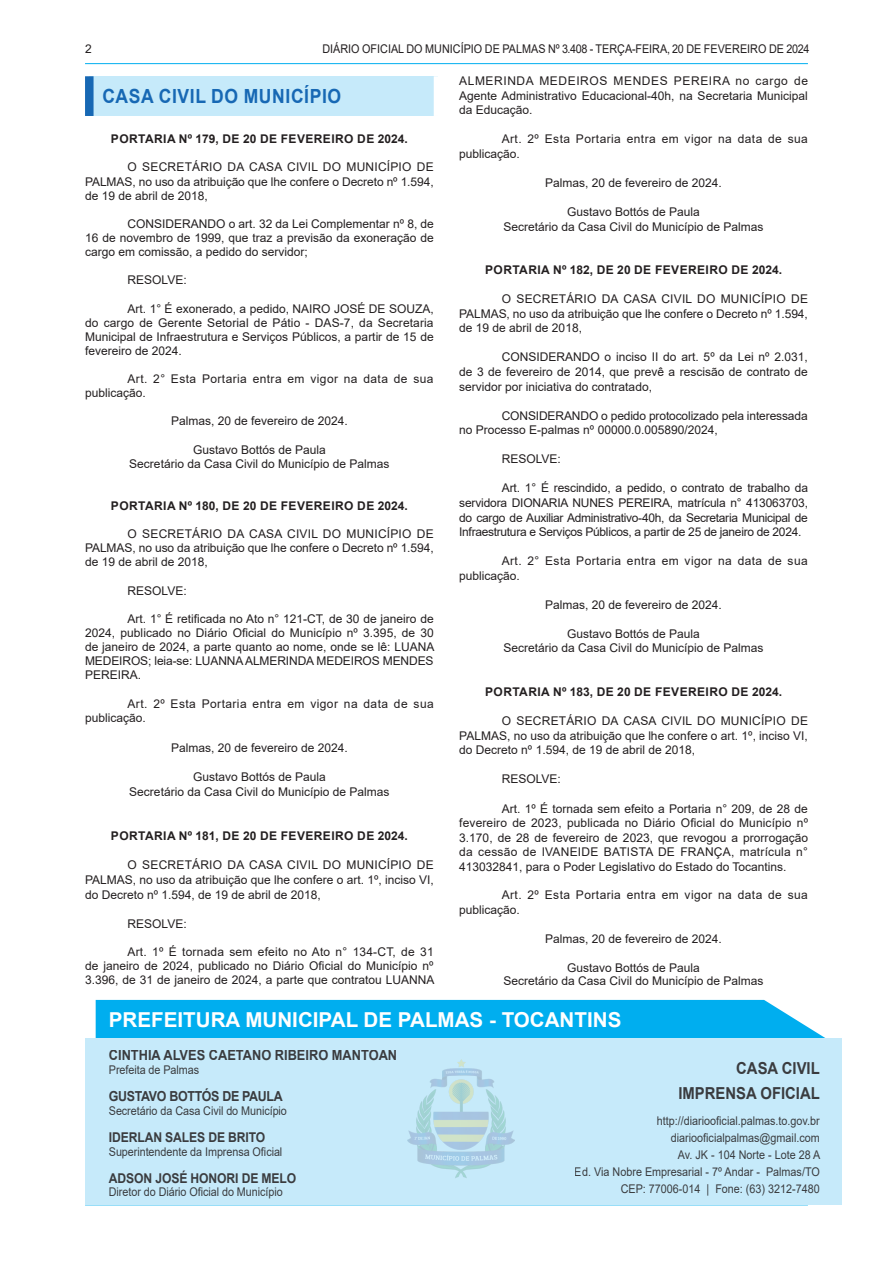
<style>
.page{position:relative;width:893px;height:1263px;background:#fff}
.page>*{position:absolute;margin:0;border:0;box-sizing:border-box;transform-origin:0 0}
.t1{font:700 20.55px "Arial";color:#fff}
.t2{font:700 19.5px "Arial";letter-spacing:.035em;color:#1768b4;scale:.9 1}
.t3{font:700 16.5px/25.7px "Arial";color:#231f20;text-align:right;scale:.9 1}
.t4{font:700 14.25px "Arial";color:#231f20;scale:.9 1}
.t5{font:700 13.8px "Arial";letter-spacing:-.025em;color:#231f20;scale:.9 1}
.t6{font:700 13.5px "Arial";letter-spacing:-.01em;color:#231f20;scale:.9 1}
.t7{font:12px/14.5px "Arial";color:#231f20;text-align:justify}
.t8{font:12px/17.1px "Arial";color:#231f20;text-align:right;scale:.9 1}
.t9{font:12px/14.4px "Arial";letter-spacing:.035em;color:#231f20}
.t10{font:700 12px "Arial";letter-spacing:.035em;color:#231f20}
</style>
<div class="page">
<hr style="left:85px;top:63px;width:723px;height:1px;background:#00aeef">
<hr style="left:85px;top:1204px;width:723px;height:1px;background:#00aeef">
<div style="left:96px;top:1000px;width:729px;height:38px;background:#00aeef"></div>
<div style="left:85px;top:1038px;width:757px;height:166px;background:#c6eafa"></div>
<img style="left:408px;top:1060px;width:106px;height:118px">
<div style="left:89px;top:76px;width:349px;height:40px;background:#c6eafa"></div>
<div style="left:85px;top:76px;width:9px;height:40px;background:#1768b4"></div>
<div style="left:434px;top:76px;width:8px;height:40px;background:#fff"></div>
<p class="t7" style="left:85px;top:41px;width:8px">2</p>
<p class="t8" style="left:322px;top:40px;width:543px">DIÁRIO OFICIAL DO MUNICÍPIO DE PALMAS Nº 3.408 - TERÇA-FEIRA, 20 DE FEVEREIRO DE 2024</p>
<h2 class="t2" style="left:102px;top:83px;width:267px">CASA CIVIL DO MUNICÍPIO</h2>
<p class="t10" style="left:111px;top:131px;width:299px">PORTARIA Nº 179, DE 20 DE FEVEREIRO DE 2024.</p>
<p class="t7" style="left:85px;top:160px;width:350px;line-height:14.1px;text-indent:43px">O SECRETÁRIO DA CASA CIVIL DO MUNICÍPIO DE PALMAS, no uso da atribuição que lhe confere o Decreto nº 1.594, de 19 de abril de 2018,</p>
<p class="t7" style="left:85px;top:217px;width:350px;line-height:14.1px;text-indent:43px">CONSIDERANDO o art. 32 da Lei Complementar nº 8, de 16 de novembro de 1999, que traz a previsão da exoneração de cargo em comissão, a pedido do servidor;</p>
<p class="t7" style="left:128px;top:273px;width:61px">RESOLVE:</p>
<p class="t7" style="left:85px;top:301px;width:350px;line-height:14.1px;text-indent:43px">Art. 1° É exonerado, a pedido, NAIRO JOSÉ DE SOUZA, do cargo de Gerente Setorial de Pátio - DAS-7, da Secretaria Municipal de Infraestrutura e Serviços Públicos, a partir de 15 de fevereiro de 2024.</p>
<p class="t9" style="left:85px;top:372px;width:350px;text-indent:43px">Art. 2° Esta Portaria entra em vigor na data de sua publicação.</p>
<p class="t7" style="left:171px;top:414px;width:178px">Palmas, 20 de fevereiro de 2024.</p>
<p class="t7" style="left:129px;top:442px;width:262px;line-height:14.1px;text-align:center">Gustavo Bottós de Paula<br>Secretário da Casa Civil do Município de Palmas</p>
<p class="t10" style="left:111px;top:497px;width:299px">PORTARIA Nº 180, DE 20 DE FEVEREIRO DE 2024.</p>
<p class="t7" style="left:85px;top:527px;width:350px;line-height:14.1px;text-indent:43px">O SECRETÁRIO DA CASA CIVIL DO MUNICÍPIO DE PALMAS, no uso da atribuição que lhe confere o Decreto nº 1.594, de 19 de abril de 2018,</p>
<p class="t7" style="left:128px;top:583px;width:61px">RESOLVE:</p>
<p class="t7" style="left:85px;top:611px;width:351px;line-height:14.1px;text-indent:43px">Art. 1° É retificada no Ato n° 121-CT, de 30 de janeiro de 2024, publicado no Diário Oficial do Município nº 3.395, de 30 de janeiro de 2024, a parte quanto ao nome, onde se lê: LUANA MEDEIROS; leia-se: LUANNA ALMERINDA MEDEIROS MENDES PEREIRA.</p>
<p class="t9" style="left:85px;top:696px;width:350px;text-indent:43px">Art. 2º Esta Portaria entra em vigor na data de sua publicação.</p>
<p class="t7" style="left:171px;top:740px;width:178px">Palmas, 20 de fevereiro de 2024.</p>
<p class="t7" style="left:129px;top:769px;width:262px;text-align:center">Gustavo Bottós de Paula<br>Secretário da Casa Civil do Município de Palmas</p>
<p class="t10" style="left:111px;top:827px;width:299px">PORTARIA Nº 181, DE 20 DE FEVEREIRO DE 2024.</p>
<p class="t7" style="left:85px;top:858px;width:350px;text-indent:43px">O SECRETÁRIO DA CASA CIVIL DO MUNICÍPIO DE PALMAS, no uso da atribuição que lhe confere o art. 1º, inciso VI, do Decreto nº 1.594, de 19 de abril de 2018,</p>
<p class="t7" style="left:128px;top:916px;width:61px">RESOLVE:</p>
<p class="t7" style="left:85px;top:944px;width:351px;line-height:14.1px;text-indent:43px">Art. 1º É tornada sem efeito no Ato n° 134-CT, de 31 de janeiro de 2024, publicado no Diário Oficial do Município nº 3.396, de 31 de janeiro de 2024, a parte que contratou LUANNA</p>
<p class="t7" style="left:459px;top:73px;width:350px">ALMERINDA MEDEIROS MENDES PEREIRA no cargo de Agente Administrativo Educacional-40h, na Secretaria Municipal da Educação.</p>
<p class="t9" style="left:459px;top:132px;width:350px;text-indent:43px">Art. 2º Esta Portaria entra em vigor na data de sua publicação.</p>
<p class="t7" style="left:545px;top:175px;width:178px">Palmas, 20 de fevereiro de 2024.</p>
<p class="t7" style="left:503px;top:204px;width:262px;text-align:center">Gustavo Bottós de Paula<br>Secretário da Casa Civil do Município de Palmas</p>
<p class="t10" style="left:485px;top:261px;width:299px">PORTARIA Nº 182, DE 20 DE FEVEREIRO DE 2024.</p>
<p class="t7" style="left:459px;top:292px;width:350px;text-indent:43px">O SECRETÁRIO DA CASA CIVIL DO MUNICÍPIO DE PALMAS, no uso da atribuição que lhe confere o Decreto nº 1.594, de 19 de abril de 2018,</p>
<p class="t7" style="left:459px;top:350px;width:350px;text-indent:43px">CONSIDERANDO o inciso II do art. 5º da Lei nº 2.031, de 3 de fevereiro de 2014, que prevê a rescisão de contrato de servidor por iniciativa do contratado,</p>
<p class="t7" style="left:459px;top:408px;width:350px;text-indent:43px">CONSIDERANDO o pedido protocolizado pela interessada no Processo E-palmas nº 00000.0.005890/2024,</p>
<p class="t7" style="left:502px;top:452px;width:61px">RESOLVE:</p>
<p class="t7" style="left:459px;top:481px;width:350px;text-indent:43px">Art. 1° É rescindido, a pedido, o contrato de trabalho da servidora DIONARIA NUNES PEREIRA, matrícula n° 413063703, do cargo de Auxiliar Administrativo-40h, da Secretaria Municipal de Infraestrutura e Serviços Públicos, a partir de 25 de janeiro de 2024.</p>
<p class="t9" style="left:459px;top:554px;width:350px;text-indent:43px">Art. 2° Esta Portaria entra em vigor na data de sua publicação.</p>
<p class="t7" style="left:545px;top:597px;width:178px">Palmas, 20 de fevereiro de 2024.</p>
<p class="t7" style="left:503px;top:626px;width:262px;text-align:center">Gustavo Bottós de Paula<br>Secretário da Casa Civil do Município de Palmas</p>
<p class="t10" style="left:485px;top:683px;width:299px">PORTARIA Nº 183, DE 20 DE FEVEREIRO DE 2024.</p>
<p class="t7" style="left:459px;top:714px;width:350px;text-indent:43px">O SECRETÁRIO DA CASA CIVIL DO MUNICÍPIO DE PALMAS, no uso da atribuição que lhe confere o art. 1º, inciso VI, do Decreto nº 1.594, de 19 de abril de 2018,</p>
<p class="t7" style="left:502px;top:772px;width:61px">RESOLVE:</p>
<p class="t7" style="left:459px;top:801px;width:350px;text-indent:43px">Art. 1º É tornada sem efeito a Portaria n° 209, de 28 de fevereiro de 2023, publicada no Diário Oficial do Município nº 3.170, de 28 de fevereiro de 2023, que revogou a prorrogação da cessão de IVANEIDE BATISTA DE FRANÇA, matrícula n° 413032841, para o Poder Legislativo do Estado do Tocantins.</p>
<p class="t9" style="left:459px;top:888px;width:350px;text-indent:43px">Art. 2º Esta Portaria entra em vigor na data de sua publicação.</p>
<p class="t7" style="left:545px;top:931px;width:178px">Palmas, 20 de fevereiro de 2024.</p>
<p class="t7" style="left:503px;top:961px;width:262px;line-height:13.5px;text-align:center">Gustavo Bottós de Paula<br>Secretário da Casa Civil do Município de Palmas</p>
<h1 class="t1" style="left:109px;top:1005px;width:514px">PREFEITURA MUNICIPAL DE PALMAS - TOCANTINS</h1>
<p class="t4" style="left:109px;top:1045px;width:322px">CINTHIA ALVES CAETANO RIBEIRO MANTOAN</p>
<p class="t8" style="left:109px;top:1061px;width:102px">Prefeita de Palmas</p>
<p class="t5" style="left:109px;top:1086px;width:195px">GUSTAVO BOTTÓS DE PAULA</p>
<p class="t8" style="left:109px;top:1102px;width:199px">Secretário da Casa Civil do Município</p>
<p class="t6" style="left:109px;top:1128px;width:175px">IDERLAN SALES DE BRITO</p>
<p class="t8" style="left:109px;top:1143px;width:194px">Superintendente da Imprensa Oficial</p>
<p class="t6" style="left:109px;top:1168px;width:210px">ADSON JOSÉ HONORI DE MELO</p>
<p class="t8" style="left:109px;top:1183px;width:195px">Diretor do Diário Oficial do Município</p>
<h3 class="t3" style="left:678px;top:1055px;width:159px">CASA CIVIL<br>IMPRENSA OFICIAL</h3>
<p class="t8" style="left:575px;top:1112px;width:274px">http://diariooficial.palmas.to.gov.br diariooficialpalmas@gmail.com<br>Av. JK - 104 Norte - Lote 28 A<br>Ed. Via Nobre Empresarial - 7º Andar - Palmas/TO CEP: 77006-014 | Fone: (63) 3212-7480</p>
</div>
